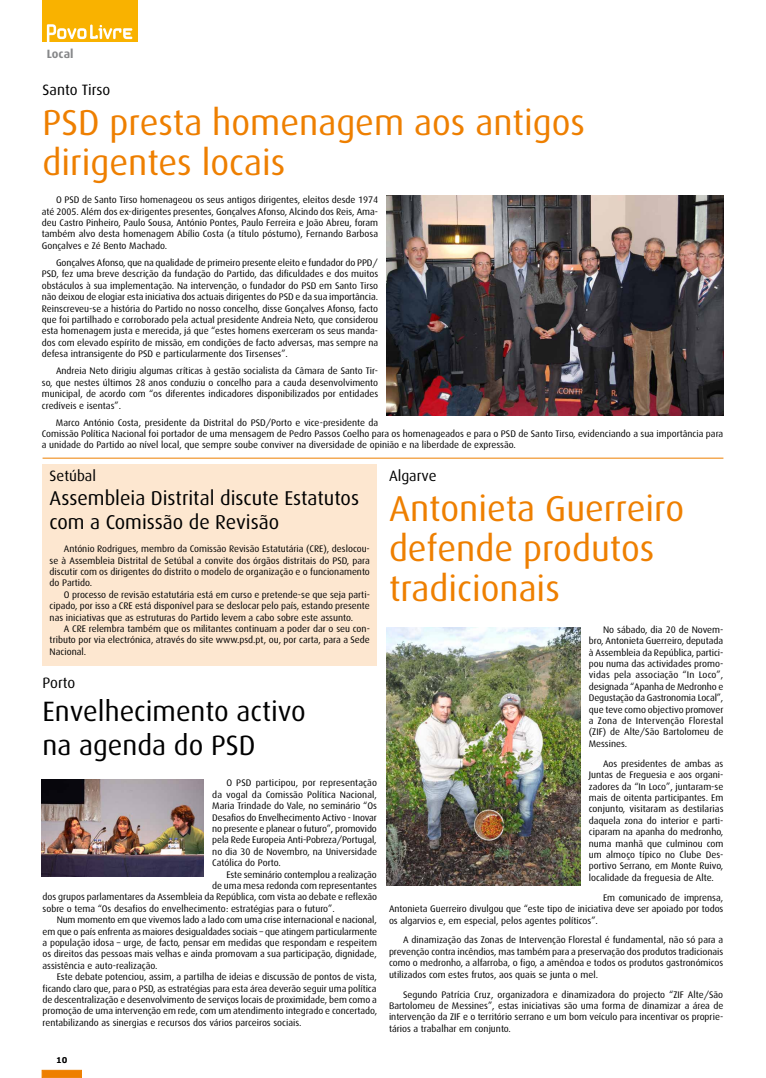
<style>
.page{position:relative;width:766px;height:1078px;background:#fff}
.page>*{position:absolute;margin:0;border:0;box-sizing:border-box;transform-origin:0 0}
.t1{font:36px/40px "Dax";color:#ee7f00}
.t2{font:28px/33.6px "Dax";color:#000}
.t3{font:20px/24px "Dax";color:#000}
.t4{font:15px "Dax";color:#000}
.t5{font:700 12px "Dax";color:#87888a}
.t6{font:9.5px/11.4px "Dax";color:#000;text-align:justify}
.t7{font:700 8px "Verdana";color:#000}
</style>
<div class="page">
<div style="left:42px;top:1069px;width:40px;height:8px;background:#ee7f00;border:1px solid #ee7f00"></div>
<div style="left:43px;top:463px;width:334px;height:202px;background:#fde7d0"></div>
<div style="left:43px;top:0;width:95px;height:42px;background:#f9b200"></div>
<svg style="left:47px;top:24px;width:85px;height:18px"></svg>
<img style="left:386px;top:196px;width:337px;height:219px">
<img style="left:42px;top:779px;width:162px;height:96px">
<img style="left:386px;top:627px;width:194px;height:258px">
<hr style="left:43px;top:457px;width:680px;height:1px;background:#ee7f00">
<p class="t5" style="left:47px;top:47px;width:28px">Local</p>
<h3 class="t4" style="left:43px;top:81px;width:69px">Santo Tirso</h3>
<h1 class="t1" style="left:43px;top:102px;width:544px">PSD presta homenagem aos antigos dirigentes locais</h1>
<p class="t6" style="left:42px;top:194px;width:338px;text-indent:14px">O PSD de Santo Tirso homenageou os seus antigos dirigentes, eleitos desde 1974 até 2005. Além dos ex-dirigentes presentes, Gonçalves Afonso, Alcindo dos Reis, Ama&shy;deu Castro Pinheiro, Paulo Sousa, António Pontes, Paulo Ferreira e João Abreu, foram também alvo desta homenagem Abílio Costa (a título póstumo), Fernando Barbosa Gonçalves e Zé Bento Machado.</p>
<p class="t6" style="left:42px;top:257px;width:338px;text-indent:14px">Gonçalves Afonso, que na qualidade de primeiro presente eleito e fundador do PPD/ PSD, fez uma breve descrição da fundação do Partido, das dificuldades e dos muitos obstáculos à sua implementação. Na intervenção, o fundador do PSD em Santo Tirso não deixou de elogiar esta iniciativa dos actuais dirigentes do PSD e da sua importância.<br>Reinscreveu-se a história do Partido no nosso concelho, disse Gonçalves Afonso, facto que foi partilhado e corroborado pela actual presidente Andreia Neto, que considerou esta homenagem justa e merecida, já que “estes homens exerceram os seus manda&shy;dos com elevado espírito de missão, em condições de facto adversas, mas sempre na defesa intransigente do PSD e particularmente dos Tirsenses”.</p>
<p class="t6" style="left:42px;top:365px;width:338px;text-indent:14px">Andreia Neto dirigiu algumas críticas à gestão socialista da Câmara de Santo Tir&shy;so, que nestes últimos 28 anos conduziu o concelho para a cauda desenvolvimento municipal, de acordo com “os diferentes indicadores disponibilizados por entidades credíveis e isentas”.</p>
<p class="t6" style="left:42px;top:416px;width:682px;text-align:left;text-indent:14px">Marco António Costa, presidente da Distrital do PSD/Porto e vice-presidente da<br>Comissão Política Nacional foi portador de uma mensagem de Pedro Passos Coelho para os homenageados e para o PSD de Santo Tirso, evidenciando a sua importância para a unidade do Partido ao nível local, que sempre soube conviver na diversidade de opinião e na liberdade de expressão.</p>
<h3 class="t4" style="left:50px;top:467px;width:48px">Setúbal</h3>
<h3 class="t3" style="left:50px;top:486px;width:311px">Assembleia Distrital discute Estatutos com a Comissão de Revisão</h3>
<p class="t6" style="left:50px;top:543px;width:322px;text-indent:14px">António Rodrigues, membro da Comissão Revisão Estatutária (CRE), deslocou&shy;se à Assembleia Distrital de Setúbal a convite dos órgãos distritais do PSD, para discutir com os dirigentes do distrito o modelo de organização e o funcionamento do Partido.</p>
<p class="t6" style="left:50px;top:588px;width:322px;text-indent:14px">O processo de revisão estatutária está em curso e pretende-se que seja parti&shy;cipado, por isso a CRE está disponível para se deslocar pelo país, estando presente nas iniciativas que as estruturas do Partido levem a cabo sobre este assunto.</p>
<p class="t6" style="left:50px;top:623px;width:322px;text-indent:14px">A CRE relembra também que os militantes continuam a poder dar o seu con&shy;tributo por via electrónica, através do site www.psd.pt, ou, por carta, para a Sede Nacional.</p>
<h3 class="t4" style="left:43px;top:674px;width:34px">Porto</h3>
<h2 class="t2" style="left:43px;top:695px;width:265px">Envelhecimento activo na agenda do PSD</h2>
<p class="t6" style="left:212px;top:777px;width:166px;text-indent:14px">O PSD participou, por representação da vogal da Comissão Política Nacional, Maria Trindade do Vale, no seminário “Os Desafios do Envelhecimento Activo - Inovar no presente e planear o futuro”, promovido pela Rede Europeia Anti-Pobreza/Portugal, no dia 30 de Novembro, na Universidade Católica do Porto.</p>
<p class="t6" style="left:226px;top:868px;width:152px">Este seminário contemplou a realização</p>
<p class="t6" style="left:212px;top:879px;width:166px">de uma mesa redonda com representantes</p>
<p class="t6" style="left:43px;top:891px;width:336px">dos grupos parlamentares da Assembleia da República, com vista ao debate e reflexão</p>
<p class="t6" style="left:43px;top:902px;width:293px">sobre o tema “Os desafios do envelhecimento: estratégias para o futuro”.</p>
<p class="t6" style="left:57px;top:914px;width:321px">Num momento em que vivemos lado a lado com uma crise internacional e nacional,</p>
<p class="t6" style="left:43px;top:925px;width:336px">em que o país enfrenta as maiores desigualdades sociais – que atingem particularmente</p>
<p class="t6" style="left:43px;top:936px;width:336px">a população idosa – urge, de facto, pensar em medidas que respondam e respeitem</p>
<p class="t6" style="left:43px;top:948px;width:336px">os direitos das pessoas mais velhas e ainda promovam a sua participação, dignidade,</p>
<p class="t6" style="left:43px;top:959px;width:117px">assistência e auto-realização.</p>
<p class="t6" style="left:57px;top:971px;width:321px">Este debate potenciou, assim, a partilha de ideias e discussão de pontos de vista,</p>
<p class="t6" style="left:43px;top:982px;width:335px">ficando claro que, para o PSD, as estratégias para esta área deverão seguir uma política</p>
<p class="t6" style="left:43px;top:993px;width:336px">de descentralização e desenvolvimento de serviços locais de proximidade, bem como a</p>
<p class="t6" style="left:43px;top:1005px;width:336px">promoção de uma intervenção em rede, com um atendimento integrado e concertado,</p>
<p class="t6" style="left:43px;top:1016px;width:260px">rentabilizando as sinergias e recursos dos vários parceiros sociais.</p>
<p class="t7" style="left:56px;top:1054px;width:13px">10</p>
<h3 class="t4" style="left:389px;top:467px;width:49px">Algarve</h3>
<h1 class="t1" style="left:389px;top:489px;width:296px">Antonieta Guerreiro defende produtos tradicionais</h1>
<p class="t6" style="left:588px;top:623px;width:136px;text-indent:14px">No sábado, dia 20 de Novem&shy;bro, Antonieta Guerreiro, deputada à Assembleia da República, partici&shy;pou numa das actividades promo&shy;vidas pela associação “In Loco”, designada “Apanha de Medronho e Degustação da Gastronomia Local”, que teve como objectivo promover a Zona de Intervenção Florestal (ZIF) de Alte/São Bartolomeu de Messines.</p>
<p class="t6" style="left:588px;top:757px;width:136px;text-indent:14px">Aos presidentes de ambas as Juntas de Freguesia e aos organi&shy;zadores da “In Loco”, juntaram-se mais de oitenta participantes. Em conjunto, visitaram as destilarias daquela zona do interior e parti&shy;ciparam na apanha do medronho, numa manhã que culminou com um almoço típico no Clube Des&shy;portivo Serrano, em Monte Ruivo, localidade da freguesia de Alte.</p>
<p class="t6" style="left:389px;top:891px;width:336px;text-indent:214px">Em comunicado de imprensa, Antonieta Guerreiro divulgou que “este tipo de iniciativa deve ser apoiado por todos os algarvios e, em especial, pelos agentes políticos”.</p>
<p class="t6" style="left:389px;top:934px;width:336px;text-indent:14px">A dinamização das Zonas de Intervenção Florestal é fundamental, não só para a prevenção contra incêndios, mas também para a preservação dos produtos tradicionais como o medronho, a alfarroba, o figo, a amêndoa e todos os produtos gastronómicos utilizados com estes frutos, aos quais se junta o mel.</p>
<p class="t6" style="left:389px;top:988px;width:336px;text-indent:14px">Segundo Patrícia Cruz, organizadora e dinamizadora do projecto “ZIF Alte/São Bartolomeu de Messines”, estas iniciativas são uma forma de dinamizar a área de intervenção da ZIF e o território serrano e um bom veículo para incentivar os proprie&shy;tários a trabalhar em conjunto.</p>
</div>
